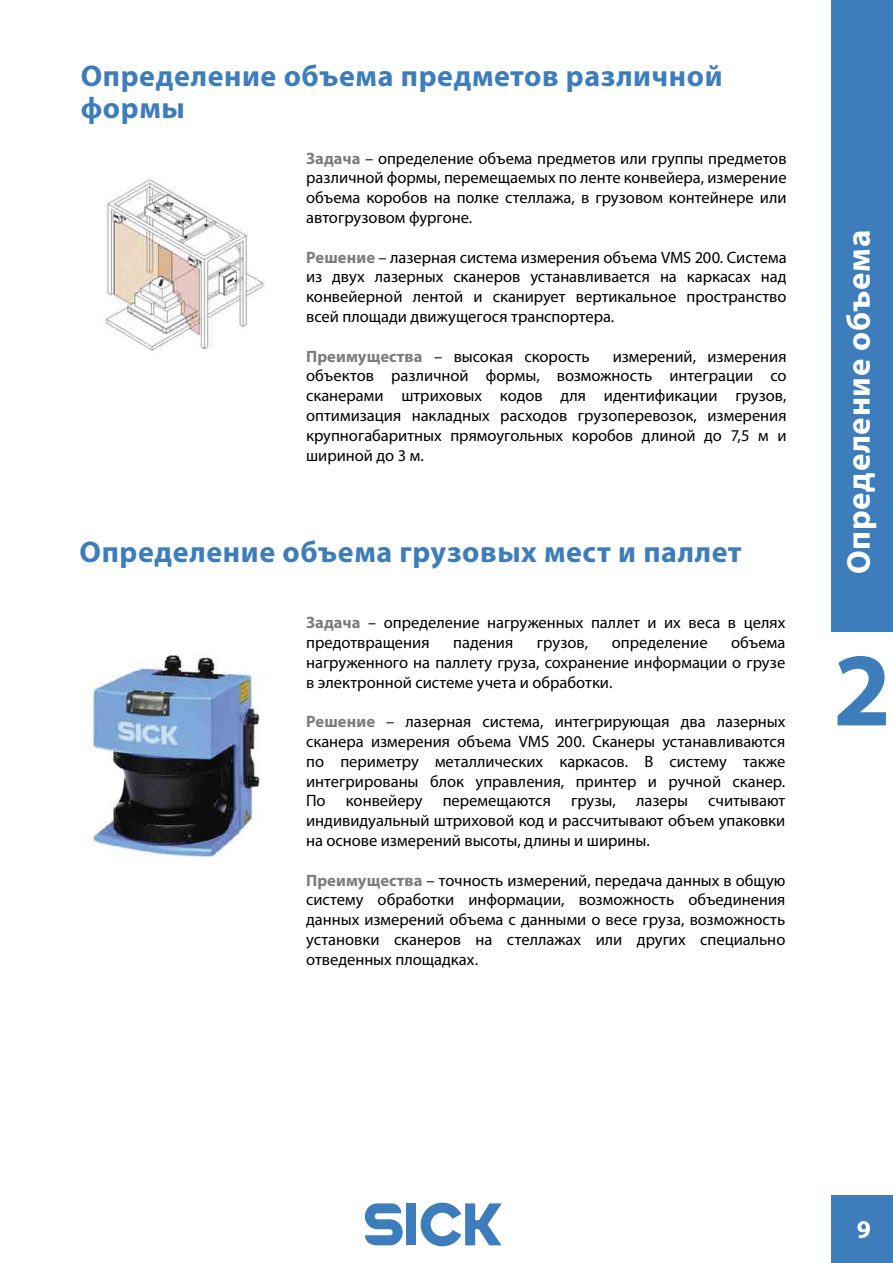
<style>
.page{position:relative;width:893px;height:1263px;background:#fff}
.page>*{position:absolute;margin:0;border:0;box-sizing:border-box;transform-origin:0 0}
.t1{font:700 105px "Myriad Pro";color:#3d7dbc}
.t2{font:700 33px "Myriad Pro";letter-spacing:.02em;color:#fff}
.t3{font:700 30px/31.5px "Myriad Pro";letter-spacing:.02em;color:#3d7dbc}
.t4{font:700 25.5px "Myriad Pro";color:#fff}
.t5{font:16.5px/19.8px "Myriad Pro";color:#000;text-align:justify}
.s1{font-weight:700;color:#7b7c7c}
</style>
<div class="page">
<svg style="left:365px;top:1203px;width:38px;height:42px"></svg>
<div style="left:406px;top:1203px;width:10px;height:42px;background:#3d7dbc"></div>
<svg style="left:421px;top:1202px;width:81px;height:44px"></svg>
<div style="left:831px;top:1195px;width:62px;height:68px;background:#3d7dbc"></div>
<div style="left:832px;top:0;width:61px;height:631px;background:#3d7dbc"></div>
<img style="left:103px;top:177px;width:162px;height:174px">
<img style="left:86px;top:654px;width:174px;height:203px">
<h3 class="t3" style="left:81px;top:61px;width:643px">Определение объема предметов различной формы</h3>
<p class="t5" style="left:306px;top:148px;width:482px"><span class="s1">Задача</span> – определение объема предметов или группы предметов различной формы, перемещаемых по ленте конвейера, измерение объема коробов на полке стеллажа, в грузовом контейнере или автогрузовом фургоне.</p>
<p class="t5" style="left:306px;top:247px;width:482px"><span class="s1">Решение</span> – лазерная система измерения объема VMS 200. Система из двух лазерных сканеров устанавливается на каркасах над конвейерной лентой и сканирует вертикальное пространство всей площади движущегося транспортера.</p>
<p class="t5" style="left:306px;top:346px;width:285px"><span class="s1">Преимущества</span> – высокая скорость</p>
<p class="t5" style="left:306px;top:346px;width:482px;text-indent:307px">измерений, измерения объектов различной формы, возможность интеграции со сканерами штриховых кодов для идентификации грузов, оптимизация накладных расходов грузоперевозок, измерения крупногабаритных прямоугольных коробов длиной до 7,5 м и шириной до 3 м.</p>
<h3 class="t3" style="left:80px;top:536px;width:664px">Определение объема грузовых мест и паллет</h3>
<p class="t5" style="left:306px;top:613px;width:481px"><span class="s1">Задача</span> – определение нагруженных паллет и их веса в целях предотвращения</p>
<p class="t5" style="left:306px;top:633px;width:481px;text-indent:425px">объема нагруженного на паллету груза, сохранение информации о грузе в электронной системе учета и обработки.</p>
<p class="t5" style="left:306px;top:712px;width:481px"><span class="s1">Решение</span> – лазерная система, интегрирующая два лазерных сканера измерения объема VMS 200. Сканеры устанавливаются по периметру металлических каркасов. В систему также интегрированы блок управления, принтер и ручной сканер.<br>По конвейеру перемещаются грузы, лазеры считывают индивидуальный штриховой код и рассчитывают объем упаковки на основе измерений высоты, длины и ширины.</p>
<p class="t5" style="left:306px;top:870px;width:481px"><span class="s1">Преимущества</span> – точность измерений, передача данных в общую систему обработки информации, возможность объединения данных измерений объема с данными о весе груза, возможность установки сканеров на стеллажах или других специально отведенных площадках.</p>
<p class="t5" style="left:453px;top:633px;width:62px">падения</p>
<p class="t5" style="left:537px;top:633px;width:53px">грузов,</p>
<p class="t5" style="left:612px;top:633px;width:97px">определение</p>
<h2 class="t2" style="left:840px;top:574px;width:346px;rotate:-90deg">Определение объема</h2>
<h1 class="t1" style="left:833px;top:631px;width:60px">2</h1>
<h3 class="t4" style="left:857px;top:1215px;width:16px">9</h3>
</div>
